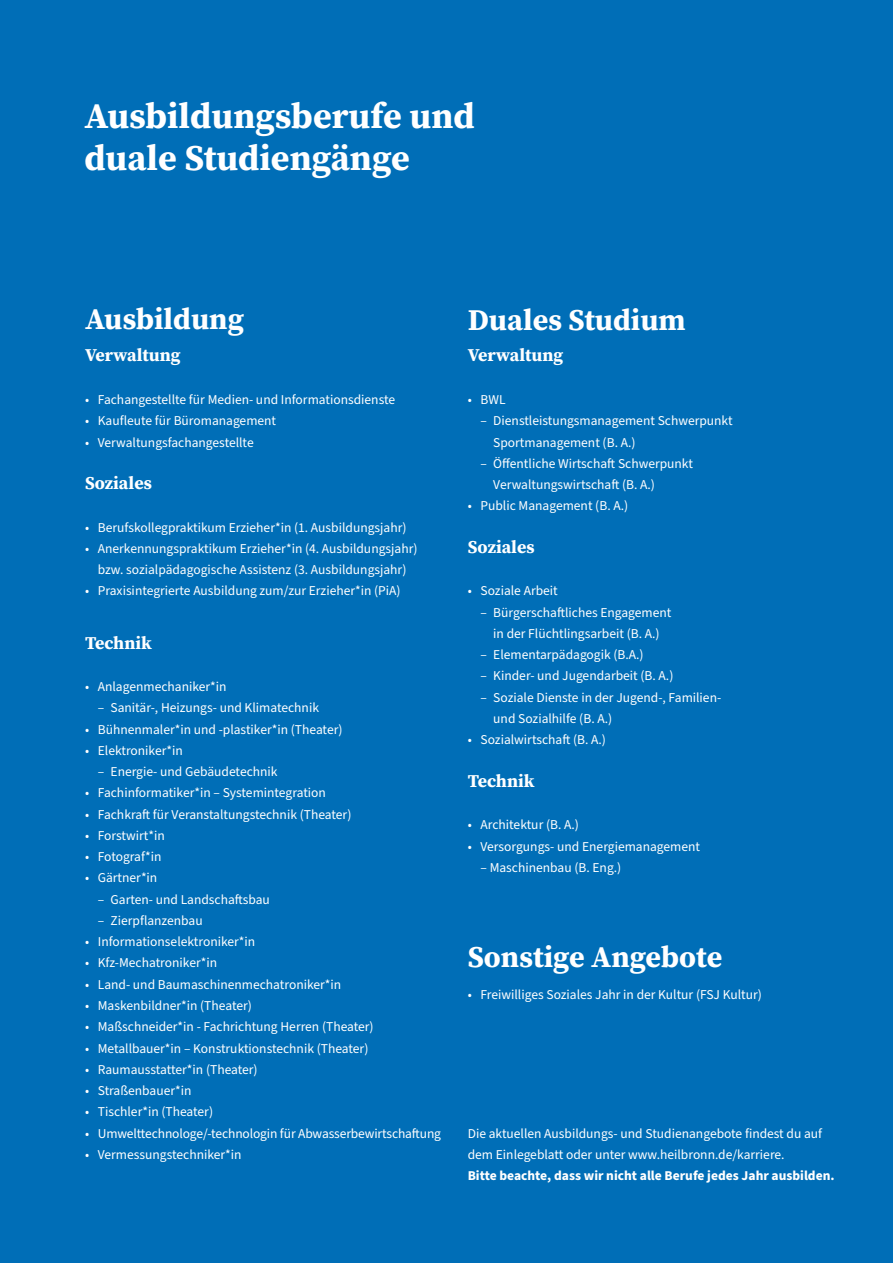
<style>
.page{position:relative;width:893px;height:1263px;background:#006eb7}
.page>*{position:absolute;margin:0;border:0;box-sizing:border-box;transform-origin:0 0}
.H1_01_Überschrift_45pt{font:700 36px/42.5px "Source Serif Pro";color:#fff}
.H1_01_Überschrift_45pt-2{font:700 30px "Source Serif Pro";color:#fff}
.H1_01_Überschrift_45pt-3{font:700 18px "Source Serif Pro";color:#fff}
.auto_List_t_05_Aufzählung_schwarz{font:13.5px/21.3px "Source Sans Pro";color:#fff}
.s1{font-weight:700}
</style>
<div class="page">
<h1 class="H1_01_Überschrift_45pt" style="left:84px;top:94px;width:392px">Ausbildungsberufe und duale Studiengänge</h1>
<h1 class="H1_01_Überschrift_45pt-2" style="left:85px;top:298px;width:160px">Ausbildung</h1>
<h1 class="H1_01_Überschrift_45pt-3" style="left:85px;top:343px;width:97px">Verwaltung</h1>
<p class="auto_List_t_05_Aufzählung_schwarz" style="left:85px;top:389px;width:312px">• Fachangestellte für Medien- und Informationsdienste</p>
<p class="auto_List_t_05_Aufzählung_schwarz" style="left:85px;top:410px;width:193px">• Kaufleute für Büromanagement</p>
<p class="auto_List_t_05_Aufzählung_schwarz" style="left:85px;top:432px;width:170px">• Verwaltungsfachangestellte</p>
<h1 class="H1_01_Überschrift_45pt-3" style="left:85px;top:471px;width:68px">Soziales</h1>
<p class="auto_List_t_05_Aufzählung_schwarz" style="left:85px;top:517px;width:323px">• Berufskollegpraktikum Erzieher*in (1. Ausbildungsjahr)</p>
<p class="auto_List_t_05_Aufzählung_schwarz" style="left:85px;top:538px;width:334px;text-align:center">• Anerkennungspraktikum Erzieher*in (4. Ausbildungsjahr) bzw. sozialpädagogische Assistenz (3. Ausbildungsjahr)</p>
<p class="auto_List_t_05_Aufzählung_schwarz" style="left:85px;top:581px;width:317px">• Praxisintegrierte Ausbildung zum/zur Erzieher*in (PiA)</p>
<h1 class="H1_01_Überschrift_45pt-3" style="left:85px;top:630px;width:68px">Technik</h1>
<p class="auto_List_t_05_Aufzählung_schwarz" style="left:85px;top:676px;width:143px">• Anlagenmechaniker*in</p>
<p class="auto_List_t_05_Aufzählung_schwarz" style="left:98px;top:698px;width:223px">– Sanitär-, Heizungs- und Klimatechnik</p>
<p class="auto_List_t_05_Aufzählung_schwarz" style="left:85px;top:719px;width:259px">• Bühnenmaler*in und -plastiker*in (Theater)</p>
<p class="auto_List_t_05_Aufzählung_schwarz" style="left:85px;top:740px;width:99px">• Elektroniker*in</p>
<p class="auto_List_t_05_Aufzählung_schwarz" style="left:98px;top:761px;width:181px">– Energie- und Gebäudetechnik</p>
<p class="auto_List_t_05_Aufzählung_schwarz" style="left:85px;top:783px;width:242px">• Fachinformatiker*in – Systemintegration</p>
<p class="auto_List_t_05_Aufzählung_schwarz" style="left:85px;top:804px;width:268px">• Fachkraft für Veranstaltungstechnik (Theater)</p>
<p class="auto_List_t_05_Aufzählung_schwarz" style="left:85px;top:825px;width:81px">• Forstwirt*in</p>
<p class="auto_List_t_05_Aufzählung_schwarz" style="left:85px;top:846px;width:78px">• Fotograf*in</p>
<p class="auto_List_t_05_Aufzählung_schwarz" style="left:85px;top:868px;width:74px">• Gärtner*in</p>
<p class="auto_List_t_05_Aufzählung_schwarz" style="left:98px;top:889px;width:174px">– Garten- und Landschaftsbau</p>
<p class="auto_List_t_05_Aufzählung_schwarz" style="left:98px;top:910px;width:106px">– Zierpflanzenbau</p>
<p class="auto_List_t_05_Aufzählung_schwarz" style="left:85px;top:931px;width:172px">• Informationselektroniker*in</p>
<p class="auto_List_t_05_Aufzählung_schwarz" style="left:85px;top:953px;width:134px">• Kfz-Mechatroniker*in</p>
<p class="auto_List_t_05_Aufzählung_schwarz" style="left:85px;top:974px;width:258px">• Land- und Baumaschinenmechatroniker*in</p>
<p class="auto_List_t_05_Aufzählung_schwarz" style="left:85px;top:995px;width:168px">• Maskenbildner*in (Theater)</p>
<p class="auto_List_t_05_Aufzählung_schwarz" style="left:85px;top:1016px;width:290px">• Maßschneider*in - Fachrichtung Herren (Theater)</p>
<p class="auto_List_t_05_Aufzählung_schwarz" style="left:85px;top:1038px;width:285px">• Metallbauer*in – Konstruktionstechnik (Theater)</p>
<p class="auto_List_t_05_Aufzählung_schwarz" style="left:85px;top:1059px;width:174px">• Raumausstatter*in (Theater)</p>
<p class="auto_List_t_05_Aufzählung_schwarz" style="left:85px;top:1080px;width:108px">• Straßenbauer*in</p>
<p class="auto_List_t_05_Aufzählung_schwarz" style="left:85px;top:1101px;width:130px">• Tischler*in (Theater)</p>
<p class="auto_List_t_05_Aufzählung_schwarz" style="left:85px;top:1123px;width:358px">• Umwelttechnologe/-technologin für Abwasserbewirtschaftung</p>
<p class="auto_List_t_05_Aufzählung_schwarz" style="left:85px;top:1144px;width:158px">• Vermessungstechniker*in</p>
<h1 class="H1_01_Überschrift_45pt-2" style="left:468px;top:299px;width:219px">Duales Studium</h1>
<h1 class="H1_01_Überschrift_45pt-3" style="left:468px;top:343px;width:97px">Verwaltung</h1>
<p class="auto_List_t_05_Aufzählung_schwarz" style="left:468px;top:389px;width:39px">• BWL</p>
<p class="auto_List_t_05_Aufzählung_schwarz" style="left:493px;top:410px;width:241px;text-indent:-13px">– Dienstleistungsmanagement Schwerpunkt<br>Sportmanagement (B. A.)</p>
<p class="auto_List_t_05_Aufzählung_schwarz" style="left:493px;top:453px;width:201px;text-indent:-13px">– Öffentliche Wirtschaft Schwerpunkt<br>Verwaltungswirtschaft (B. A.)</p>
<p class="auto_List_t_05_Aufzählung_schwarz" style="left:468px;top:496px;width:162px">• Public Management (B. A.)</p>
<h1 class="H1_01_Überschrift_45pt-3" style="left:468px;top:534px;width:68px">Soziales</h1>
<p class="auto_List_t_05_Aufzählung_schwarz" style="left:468px;top:581px;width:92px">• Soziale Arbeit</p>
<p class="auto_List_t_05_Aufzählung_schwarz" style="left:480px;top:602px;width:192px;text-align:center">– Bürgerschaftliches Engagement in der Flüchtlingsarbeit (B. A.)</p>
<p class="auto_List_t_05_Aufzählung_schwarz" style="left:480px;top:644px;width:165px">– Elementarpädagogik (B.A.)</p>
<p class="auto_List_t_05_Aufzählung_schwarz" style="left:480px;top:666px;width:194px">– Kinder- und Jugendarbeit (B. A.)</p>
<p class="auto_List_t_05_Aufzählung_schwarz" style="left:493px;top:687px;width:229px;text-indent:-13px">– Soziale Dienste in der Jugend-, Familien&shy;und Sozialhilfe (B. A.)</p>
<p class="auto_List_t_05_Aufzählung_schwarz" style="left:468px;top:729px;width:140px">• Sozialwirtschaft (B. A.)</p>
<h1 class="H1_01_Überschrift_45pt-3" style="left:468px;top:768px;width:68px">Technik</h1>
<p class="auto_List_t_05_Aufzählung_schwarz" style="left:468px;top:814px;width:113px">• Architektur (B. A.)</p>
<p class="auto_List_t_05_Aufzählung_schwarz" style="left:468px;top:836px;width:234px">• Versorgungs- und Energiemanagement</p>
<p class="auto_List_t_05_Aufzählung_schwarz" style="left:480px;top:857px;width:142px">– Maschinenbau (B. Eng.)</p>
<h1 class="H1_01_Überschrift_45pt-2" style="left:468px;top:937px;width:256px">Sonstige Angebote</h1>
<p class="auto_List_t_05_Aufzählung_schwarz" style="left:468px;top:985px;width:296px">• Freiwilliges Soziales Jahr in der Kultur (FSJ Kultur)</p>
<p class="auto_List_t_05_Aufzählung_schwarz" style="left:468px;top:1123px;width:368px">Die aktuellen Ausbildungs- und Studienangebote findest du auf dem Einlegeblatt oder unter www.heilbronn.de/karriere.<br><span class="s1">Bitte beachte, dass wir nicht alle Berufe jedes Jahr ausbilden.</span></p>
</div>
